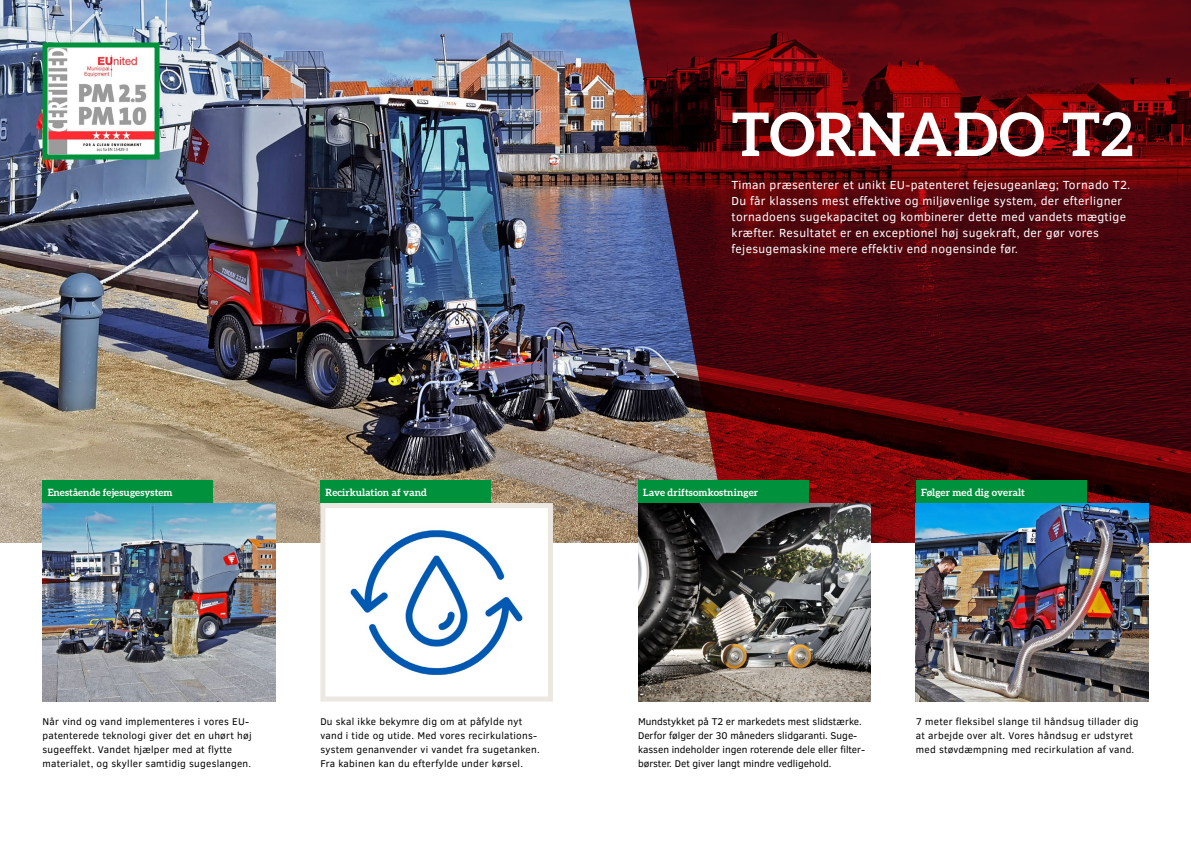
<style>
.page{position:relative;width:1191px;height:842px;background:#fff}
.page>*{position:absolute;margin:0;border:0;box-sizing:border-box;transform-origin:0 0}
.t1{font:700 60px "Aleo";letter-spacing:.01em;color:#fff}
.t2{font:12px/16px "Clear Sans";letter-spacing:.025em;color:#fff}
.t3{font:10px/14px "Clear Sans";letter-spacing:.025em;color:#000}
.t4{font:10px/14px "Clear Sans";color:#000}
.t5{font:700 10px "Aleo";letter-spacing:.01em;color:#fff}
</style>
<div class="page">
<img style="left:0;top:0;width:626px;height:543px">
<svg style="left:626px;top:0;width:565px;height:543px;background:#580e15"></svg>
<img style="left:43px;top:503px;width:232px;height:198px">
<div style="left:43px;top:480px;width:170px;height:23px;background:#00913c"></div>
<img style="left:916px;top:503px;width:232px;height:198px">
<div style="left:916px;top:480px;width:170px;height:23px;background:#00913c"></div>
<div style="left:323px;top:506px;width:227px;height:193px;background:#fff"></div>
<img style="left:350px;top:530px;width:173px;height:146px">
<div style="left:320px;top:503px;width:233px;height:198px;border:5px solid #ece8e1"></div>
<div style="left:320px;top:480px;width:170px;height:23px;background:#00913c"></div>
<img style="left:638px;top:503px;width:232px;height:198px">
<div style="left:638px;top:480px;width:170px;height:23px;background:#00913c"></div>
<img style="left:49px;top:49px;width:104px;height:104px">
<div style="left:43px;top:43px;width:116px;height:116px;border:5px solid #00913c"></div>
<p class="t5" style="left:48px;top:486px;width:126px">Enestående fejesugesystem</p>
<p class="t5" style="left:326px;top:486px;width:103px">Recirkulation af vand</p>
<p class="t3" style="left:43px;top:714px;width:211px">Når vind og vand implementeres i vores EU&shy;patenterede teknologi giver det en uhørt høj sugeeffekt. Vandet hjælper med at flytte materialet, og skyller samtidig sugeslangen.</p>
<p class="t3" style="left:320px;top:714px;width:221px">Du skal ikke bekymre dig om at påfylde nyt vand i tide og utide. Med vores recirkulations&shy;system genanvender vi vandet fra sugetanken.<br>Fra kabinen kan du efterfylde under kørsel.</p>
<h1 class="t1" style="left:731px;top:100px;width:403px">TORNADO T2</h1>
<p class="t2" style="left:731px;top:177px;width:400px">Timan præsenterer et unikt EU-patenteret fejesugeanlæg; Tornado T2.<br>Du får klassens mest effektive og miljøvenlige system, der efterligner tornadoens sugekapacitet og kombinerer dette med vandets mægtige kræfter. Resultatet er en exceptionel høj sugekraft, der gør vores fejesugemaskine mere effektiv end nogensinde før.</p>
<p class="t5" style="left:643px;top:486px;width:116px">Lave driftsomkostninger</p>
<p class="t5" style="left:921px;top:486px;width:105px">Følger med dig overalt</p>
<p class="t4" style="left:638px;top:714px;width:229px">Mundstykket på T2 er markedets mest slidstærke.<br>Derfor følger der 30 måneders slidgaranti. Suge&shy;kassen indeholder ingen roterende dele eller filter&shy;børster. Det giver langt mindre vedligehold.</p>
<p class="t3" style="left:916px;top:714px;width:224px">7 meter fleksibel slange til håndsug tillader dig at arbejde over alt. Vores håndsug er udstyret med støvdæmpning med recirkulation af vand.</p>
</div>
